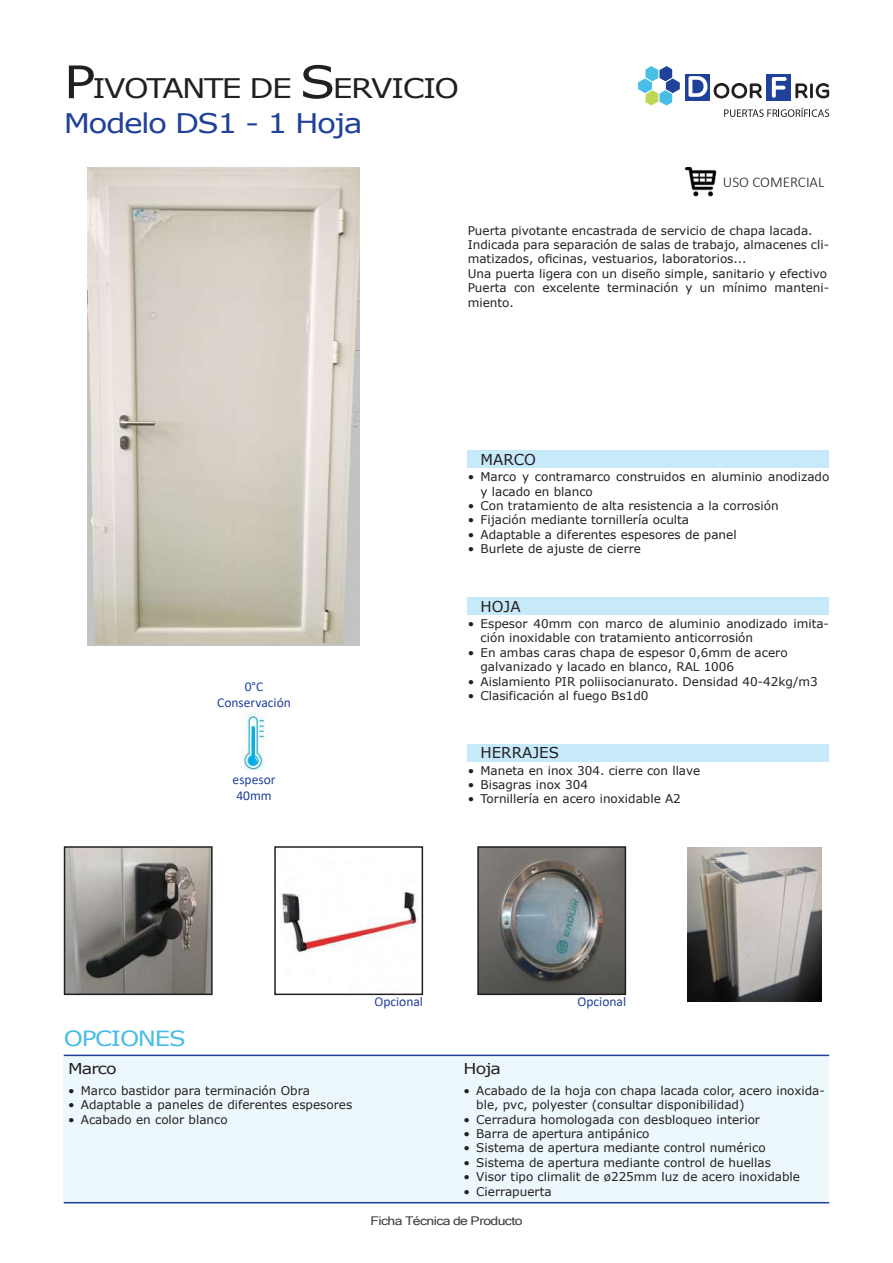
<style>
.page{position:relative;width:893px;height:1263px;background:#fff}
.page>*{position:absolute;margin:0;border:0;box-sizing:border-box;transform-origin:0 0}
.t1{font:27px/34.3px "Verdana";letter-spacing:-.05em;color:#231f20;scale:1.16 1}
.t2{font:21px "Verdana";letter-spacing:-.05em;color:#48bde6;scale:1.16 1}
.t3{font:15px "Verdana";color:#231f20}
.t4{font:300 15px "Calibri";color:#231f20}
.t5{font:15px "Verdana";color:#231f20;scale:1.16 1}
.t6{font:13.5px/16.2px "Calibri";color:#20419a;text-align:center}
.t7{font:12px/14.4px "Verdana";color:#231f20}
.t8{font:12px "Microsoft Sans Serif";letter-spacing:-.04em;color:#3e3e3f;scale:1.16 1}
.s1{font-size:45px}
.s2{color:#20419a}
</style>
<div class="page">
<svg style="left:724px;top:108px;width:105px;height:9px"></svg>
<div style="left:767px;top:74px;width:24px;height:26px;background:#20419a"></div>
<div style="left:686px;top:74px;width:24px;height:26px;background:#20419a"></div>
<svg style="left:795px;top:83px;width:35px;height:16px"></svg>
<svg style="left:772px;top:77px;width:15px;height:21px"></svg>
<svg style="left:688px;top:76px;width:74px;height:23px"></svg>
<svg style="left:638px;top:66px;width:42px;height:40px"></svg>
<div style="left:468px;top:597px;width:361px;height:17px;background:#c6eafa"></div>
<div style="left:468px;top:744px;width:361px;height:17px;background:#c6eafa"></div>
<div style="left:468px;top:451px;width:361px;height:17px;background:#c6eafa"></div>
<img style="left:241px;top:712px;width:24px;height:58px">
<img style="left:684px;top:166px;width:33px;height:31px">
<img style="left:67px;top:849px;width:143px;height:143px">
<div style="left:64px;top:846px;width:149px;height:149px;border:2px solid #231f20"></div>
<img style="left:282px;top:891px;width:135px;height:62px">
<div style="left:274px;top:846px;width:149px;height:149px;border:2px solid #231f20"></div>
<img style="left:480px;top:849px;width:143px;height:143px">
<div style="left:477px;top:846px;width:149px;height:149px;border:2px solid #231f20"></div>
<div style="left:64px;top:1054px;width:765px;height:149px;background:#edf8fc"></div>
<hr style="left:64px;top:1054px;width:765px;height:2px;background:#20419a">
<hr style="left:64px;top:1202px;width:765px;height:1px;background:#20419a">
<img style="left:87px;top:167px;width:273px;height:478px">
<img style="left:688px;top:847px;width:134px;height:154px">
<h1 class="t1" style="left:64px;top:71px;width:342px"><span class="s1">P</span>IVOTANTE DE <span class="s1">S</span>ERVICIO<br><span class="s2">Modelo DS1 - 1 Hoja</span></h1>
<p class="t4" style="left:723px;top:173px;width:103px">USO COMERCIAL</p>
<p class="t7" style="left:468px;top:223px;width:363px">Puerta pivotante encastrada de servicio de chapa lacada.<br>Indicada para separación de salas de trabajo, almacenes cli&shy;matizados, oficinas, vestuarios, laboratorios...<br>Una puerta ligera con un diseño simple, sanitario y efectivo Puerta con excelente terminación y un mínimo manteni&shy;miento.</p>
<p class="t6" style="left:217px;top:678px;width:75px">0°C<br>Conservación</p>
<p class="t6" style="left:233px;top:771px;width:44px;text-align:left">espesor<br>40mm</p>
<p class="t3" style="left:480px;top:449px;width:57px">MARCO</p>
<p class="t7" style="left:480px;top:469px;width:350px;text-indent:-13px">• Marco y contramarco construidos en aluminio anodizado y lacado en blanco</p>
<p class="t7" style="left:468px;top:498px;width:312px">• Con tratamiento de alta resistencia a la corrosión</p>
<p class="t7" style="left:468px;top:513px;width:223px">• Fijación mediante tornillería oculta</p>
<p class="t7" style="left:468px;top:527px;width:270px">• Adaptable a diferentes espesores de panel</p>
<p class="t7" style="left:468px;top:541px;width:175px">• Burlete de ajuste de cierre</p>
<p class="t3" style="left:480px;top:596px;width:42px">HOJA</p>
<p class="t7" style="left:480px;top:616px;width:350px;text-indent:-13px">• Espesor 40mm con marco de aluminio anodizado imita&shy;ción inoxidable con tratamiento anticorrosión</p>
<p class="t7" style="left:480px;top:645px;width:309px;text-indent:-13px">• En ambas caras chapa de espesor 0,6mm de acero galvanizado y lacado en blanco, RAL 1006</p>
<p class="t7" style="left:468px;top:674px;width:352px">• Aislamiento PIR poliisocianurato. Densidad 40-42kg/m3</p>
<p class="t7" style="left:468px;top:688px;width:182px">• Clasificación al fuego Bs1d0</p>
<p class="t3" style="left:480px;top:743px;width:80px">HERRAJES</p>
<p class="t7" style="left:468px;top:763px;width:234px">• Maneta en inox 304. cierre con llave</p>
<p class="t7" style="left:468px;top:777px;width:122px">• Bisagras inox 304</p>
<p class="t7" style="left:468px;top:792px;width:215px">• Tornillería en acero inoxidable A2</p>
<p class="t6" style="left:374px;top:993px;width:50px">Opcional</p>
<p class="t6" style="left:577px;top:993px;width:50px">Opcional</p>
<h2 class="t2" style="left:64px;top:1023px;width:107px">OPCIONES</h2>
<p class="t7" style="left:68px;top:1083px;width:243px">• Marco bastidor para terminación Obra</p>
<p class="t7" style="left:68px;top:1097px;width:286px">• Adaptable a paneles de diferentes espesores</p>
<p class="t7" style="left:68px;top:1112px;width:161px">• Acabado en color blanco</p>
<p class="t5" style="left:68px;top:1058px;width:43px">Marco</p>
<p class="t5" style="left:463px;top:1058px;width:34px">Hoja</p>
<p class="t7" style="left:476px;top:1083px;width:350px;text-indent:-13px">• Acabado de la hoja con chapa lacada color, acero inoxida&shy;ble, pvc, polyester (consultar disponibilidad)</p>
<p class="t7" style="left:463px;top:1112px;width:298px">• Cerradura homologada con desbloqueo interior</p>
<p class="t7" style="left:463px;top:1126px;width:188px">• Barra de apertura antipánico</p>
<p class="t7" style="left:463px;top:1141px;width:304px">• Sistema de apertura mediante control numérico</p>
<p class="t7" style="left:463px;top:1155px;width:309px">• Sistema de apertura mediante control de huellas</p>
<p class="t7" style="left:463px;top:1169px;width:338px">• Visor tipo climalit de ø225mm luz de acero inoxidable</p>
<p class="t7" style="left:463px;top:1184px;width:90px">• Cierrapuerta</p>
<p class="t8" style="left:371px;top:1213px;width:132px">Ficha Técnica de Producto</p>
</div>
